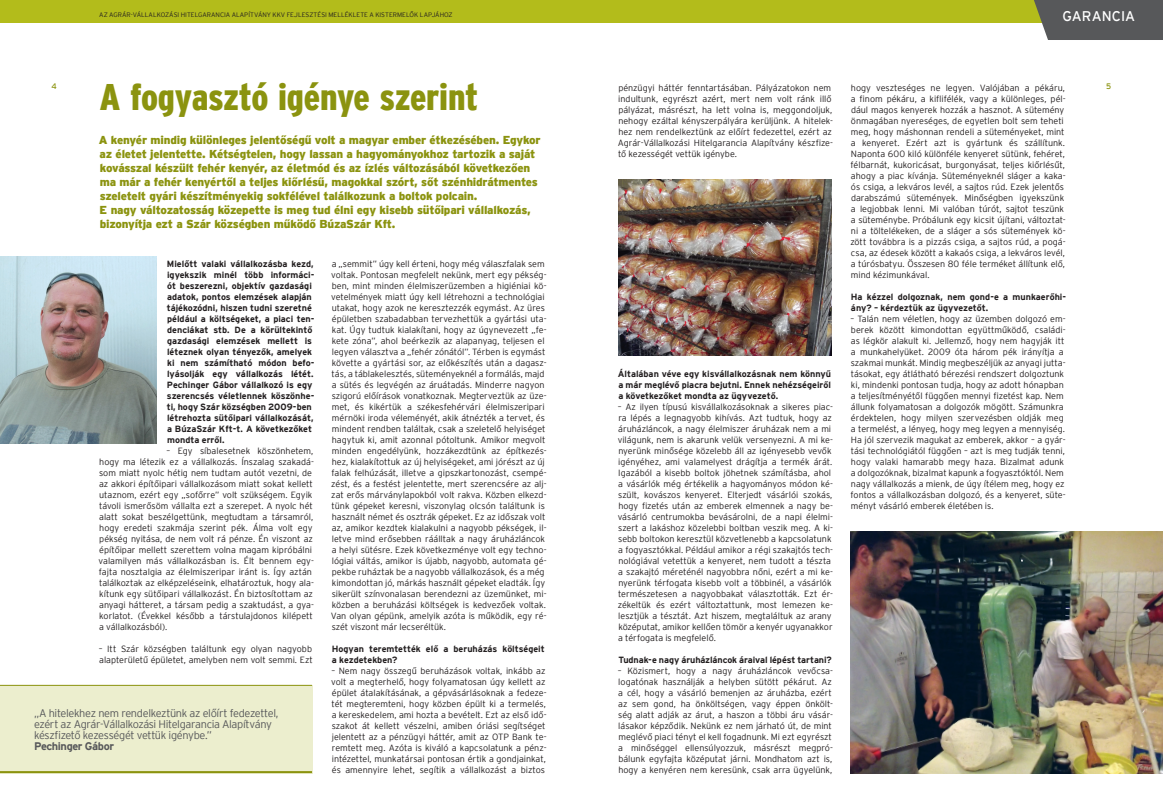
<style>
.page{position:relative;width:1163px;height:808px;background:#fff}
.page>*{position:absolute;margin:0;border:0;box-sizing:border-box;transform-origin:0 0}
.cim{font:37px "Interstate Black Condensed HU";letter-spacing:-.01em;color:#8b930f}
.t1{font:14px "Interstate Regular HU";color:#fff}
.lead{font:11.5px/14px "Interstate Black HU";letter-spacing:-.02em;color:#8b930f}
.idezet{font:11px/11px "Interstate Light HU";letter-spacing:-.035em;color:#57585a}
.idezet_bold{font:11px "Interstate Bold HU";letter-spacing:-.04em;color:#57585a}
.text{font:9px/11px "Interstate Light HU";letter-spacing:-.005em;color:#231f20}
.text_bold{font:9px/11px "Interstate Bold HU";color:#231f20}
.text-2{font:9px "Interstate Bold HU";letter-spacing:-.01em;color:#231f20}
.t2{font:8px "Interstate Regular HU";color:#8b930f}
.t3{font:6.5px "Interstate Light HU";color:#231f20}
</style>
<div class="page">
<img style="left:0;top:256px;width:156px;height:187px">
<div style="left:0;top:685px;width:312px;height:88px;background:#eceece"></div>
<hr style="left:0;top:685px;width:312px;height:1px;background:#8b930f">
<hr style="left:0;top:771px;width:312px;height:2px;background:#8b930f">
<div style="left:0;top:0;width:1162px;height:23px;background:#b3bc1b"></div>
<div style="left:1034px;top:0;width:128px;height:40px;background:#57585a"></div>
<img style="left:618px;top:179px;width:213px;height:176px">
<img style="left:850px;top:531px;width:312px;height:242px">
<p class="t3" style="left:99px;top:11px;width:355px">AZ AGRÁR-VÁLLALKOZÁSI HITELGARANCIA ALAPÍTVÁNY KKV FEJLESZTÉSI MELLÉKLETE A KISTERMELŐK LAPJÁHOZ</p>
<h2 class="t1" style="left:1062px;top:8px;width:74px">GARANCIA</h2>
<p class="cim" style="left:99px;top:76px;width:380px">A fogyasztó igénye szerint</p>
<p class="lead" style="left:99px;top:133px;width:443px">A kenyér mindig különleges jelentőségű volt a magyar ember étkezésében. Egykor az életet jelentette. Kétségtelen, hogy lassan a hagyományokhoz tartozik a saját kovásszal készült fehér kenyér, az életmód és az ízlés változásából következően ma már a fehér kenyértől a teljes kiőrlésű, magokkal szórt, sőt szénhidrátmentes szeletelt gyári készítményekig sokfélével találkozunk a boltok polcain.<br>E nagy változatosság közepette is meg tud élni egy kisebb sütőipari vállalkozás, bizonyítja ezt a Szár községben működő BúzaSzár Kft.</p>
<p class="t2" style="left:51px;top:82px;width:7px">4</p>
<p class="t2" style="left:1106px;top:82px;width:7px">5</p>
<p class="text" style="left:617px;top:82px;width:217px">pénzügyi háttér fenntartásában. Pályázatokon nem indultunk, egyrészt azért, mert nem volt ránk illő pályázat, másrészt, ha lett volna is, meggondoljuk, nehogy ezáltal kényszerpályára kerüljünk. A hitelek&shy;hez nem rendelkeztünk az előírt fedezettel, ezért az Agrár-Vállalkozási Hitelgarancia Alapítvány készfize&shy;tő kezességét vettük igénybe.</p>
<p class="text" style="left:850px;top:82px;width:217px">hogy veszteséges ne legyen. Valójában a pékáru, a finom pékáru, a kiflifélék, vagy a különleges, pél&shy;dául magos kenyerek hozzák a hasznot. A sütemény önmagában nyereséges, de egyetlen bolt sem teheti meg, hogy máshonnan rendeli a süteményeket, mint a kenyeret. Ezért azt is gyártunk és szállítunk.<br>Naponta 600 kiló különféle kenyeret sütünk, fehéret, félbarnát, kukoricásat, burgonyásat, teljes kiőrlésűt, ahogy a piac kívánja. Süteményeknél sláger a kaka&shy;ós csiga, a lekváros levél, a sajtos rúd. Ezek jelentős darabszámú sütemények. Minőségben igyekszünk a legjobbak lenni. Mi valóban túrót, sajtot teszünk a süteménybe. Próbálunk egy kicsit újítani, változtat&shy;ni a töltelékeken, de a sláger a sós sütemények kö&shy;zött továbbra is a pizzás csiga, a sajtos rúd, a pogá&shy;csa, az édesek között a kakaós csiga, a lekváros levél, a túrósbatyu. Összesen 80 féle terméket állítunk elő, mind kézimunkával.</p>
<p class="text_bold" style="left:850px;top:291px;width:217px">Ha kézzel dolgoznak, nem gond-e a munkaerőhi&shy;ány? – kérdeztük az ügyvezetőt.</p>
<p class="text" style="left:850px;top:313px;width:217px">– Talán nem véletlen, hogy az üzemben dolgozó em&shy;berek között kimondottan együttműködő, családi&shy;as légkör alakult ki. Jellemző, hogy nem hagyják itt a munkahelyüket. 2009 óta három pék irányítja a szakmai munkát. Mindig megbeszéljük az anyagi jutta&shy;tásokat, egy átlátható bérezési rendszert dolgoztunk ki, mindenki pontosan tudja, hogy az adott hónapban a teljesítményétől függően mennyi fizetést kap. Nem állunk folyamatosan a dolgozók mögött. Számunkra érdektelen, hogy milyen szervezésben oldják meg a termelést, a lényeg, hogy meg legyen a mennyiség.<br>Ha jól szervezik magukat az emberek, akkor – a gyár&shy;tási technológiától függően – azt is meg tudják tenni, hogy valaki hamarabb megy haza. Bizalmat adunk a dolgozóknak, bizalmat kapunk a fogyasztóktól. Nem nagy vállalkozás a mienk, de úgy ítélem meg, hogy ez fontos a vállalkozásban dolgozó, és a kenyeret, süte&shy;ményt vásárló emberek életében is.</p>
<p class="text_bold" style="left:167px;top:258px;width:149px">Mielőtt valaki vállalkozásba kezd, igyekszik minél több informáci&shy;ót beszerezni, objektív gazdasági adatok, pontos elemzések alapján tájékozódni, hiszen tudni szeretné például a költségeket, a piaci ten&shy;denciákat stb. De a körültekintő gazdasági elemzések mellett is léteznek olyan tényezők, amelyek ki nem számítható módon befo&shy;lyásolják egy vállalkozás létét.<br>Pechinger Gábor vállalkozó is egy szerencsés véletlennek köszönhe&shy;ti, hogy Szár községben 2009-ben létrehozta sütőipari vállalkozását, a BúzaSzár Kft-t. A következőket mondta erről.</p>
<p class="text" style="left:99px;top:445px;width:217px;text-indent:68px">– Egy síbalesetnek köszönhetem, hogy ma létezik ez a vállalkozás. Ínszalag szakadá&shy;som miatt nyolc hétig nem tudtam autót vezetni, de az akkori építőipari vállalkozásom miatt sokat kellett utaznom, ezért egy „sofőrre” volt szükségem. Egyik távoli ismerősöm vállalta ezt a szerepet. A nyolc hét alatt sokat beszélgettünk, megtudtam a társamról, hogy eredeti szakmája szerint pék. Álma volt egy pékség nyitása, de nem volt rá pénze. Én viszont az építőipar mellett szerettem volna magam kipróbálni valamilyen más vállalkozásban is. Élt bennem egy&shy;fajta nosztalgia az élelmiszeripar iránt is. Így aztán találkoztak az elképzeléseink, elhatároztuk, hogy ala&shy;kítunk egy sütőipari vállalkozást. Én biztosítottam az anyagi hátteret, a társam pedig a szaktudást, a gya&shy;korlatot. (Évekkel később a társtulajdonos kilépett a vállalkozásból).</p>
<p class="text" style="left:99px;top:643px;width:215px">– Itt Szár községben találtunk egy olyan nagyobb alapterületű épületet, amelyben nem volt semmi. Ezt</p>
<p class="text" style="left:331px;top:258px;width:217px">a „semmit” úgy kell érteni, hogy még válaszfalak sem voltak. Pontosan megfelelt nekünk, mert egy pékség&shy;ben, mint minden élelmiszerüzemben a higiéniai kö&shy;vetelmények miatt úgy kell létrehozni a technológiai utakat, hogy azok ne keresztezzék egymást. Az üres épületben szabadabban tervezhettük a gyártási uta&shy;kat. Úgy tudtuk kialakítani, hogy az úgynevezett „fe&shy;kete zóna”, ahol beérkezik az alapanyag, teljesen el legyen választva a „fehér zónától”. Térben is egymást követte a gyártási sor, az előkészítés után a dagasz&shy;tás, a táblakelesztés, süteményeknél a formálás, majd a sütés és legvégén az áruátadás. Minderre nagyon szigorú előírások vonatkoznak. Megterveztük az üze&shy;met, és kikértük a székesfehérvári élelmiszeripari mérnöki iroda véleményét, akik átnézték a tervet, és mindent rendben találtak, csak a szeletelő helyiséget hagytuk ki, amit azonnal pótoltunk. Amikor megvolt minden engedélyünk, hozzákezdtünk az építkezés&shy;hez, kialakítottuk az új helyiségeket, ami jórészt az új falak felhúzását, illetve a gipszkartonozást, csempé&shy;zést, és a festést jelentette, mert szerencsére az alj&shy;zat erős márványlapokból volt rakva. Közben elkezd&shy;tünk gépeket keresni, viszonylag olcsón találtunk is használt német és osztrák gépeket. Ez az időszak volt az, amikor kezdtek kialakulni a nagyobb pékségek, il&shy;letve mind erősebben ráálltak a nagy áruházláncok a helyi sütésre. Ezek következménye volt egy techno&shy;lógiai váltás, amikor is újabb, nagyobb, automata gé&shy;pekbe ruháztak be a nagyobb vállalkozások, és a még kimondottan jó, márkás használt gépeket eladták. Így sikerült színvonalasan berendezni az üzemünket, mi&shy;közben a beruházási költségek is kedvezőek voltak.<br>Van olyan gépünk, amelyik azóta is működik, egy ré&shy;szét viszont már lecseréltük.</p>
<p class="text_bold" style="left:332px;top:643px;width:214px">Hogyan teremtették elő a beruházás költségeit a kezdetekben?</p>
<p class="text" style="left:331px;top:665px;width:217px">– Nem nagy összegű beruházások voltak, inkább az volt a megterhelő, hogy folyamatosan úgy kellett az épület átalakításának, a gépvásárlásoknak a fedeze&shy;tét megteremteni, hogy közben épült ki a termelés, a kereskedelem, ami hozta a bevételt. Ezt az első idő&shy;szakot át kellett vészelni, amiben óriási segítséget jelentett az a pénzügyi háttér, amit az OTP Bank te&shy;remtett meg. Azóta is kiváló a kapcsolatunk a pénz&shy;intézettel, munkatársai pontosan értik a gondjainkat, és amennyire lehet, segítik a vállalkozást a biztos</p>
<p class="text_bold" style="left:617px;top:368px;width:215px;text-align:justify">Általában véve egy kisvállalkozásnak nem könnyű a már meglévő piacra bejutni. Ennek nehézségeiről a következőket mondta az ügyvezető.</p>
<p class="text" style="left:617px;top:401px;width:217px">– Az ilyen típusú kisvállalkozásoknak a sikeres piac&shy;ra lépés a legnagyobb kihívás. Azt tudtuk, hogy az áruházláncok, a nagy élelmiszer áruházak nem a mi világunk, nem is akarunk velük versenyezni. A mi ke&shy;nyerünk minősége közelebb áll az igényesebb vevők igényéhez, ami valamelyest drágítja a termék árát.<br>Igazából a kisebb boltok jöhetnek számításba, ahol a vásárlók még értékelik a hagyományos módon ké&shy;szült, kovászos kenyeret. Elterjedt vásárlói szokás, hogy fizetés után az emberek elmennek a nagy be&shy;vásárló centrumokba bevásárolni, de a napi élelmi&shy;szert a lakáshoz közelebbi boltban veszik meg. A ki&shy;sebb boltokon keresztül közvetlenebb a kapcsolatunk a fogyasztókkal. Például amikor a régi szakajtós tech&shy;nológiával vetettük a kenyeret, nem tudott a tészta a szakajtó méreténél nagyobbra nőni, ezért a mi ke&shy;nyerünk térfogata kisebb volt a többinél, a vásárlók természetesen a nagyobbakat választották. Ezt ér&shy;zékeltük és ezért változtattunk, most lemezen ke&shy;lesztjük a tésztát. Azt hiszem, megtaláltuk az arany középutat, amikor kellően tömör a kenyér ugyanakkor a térfogata is megfelelő.</p>
<p class="text-2" style="left:618px;top:655px;width:215px">Tudnak-e nagy áruházláncok áraival lépést tartani?</p>
<p class="text" style="left:617px;top:665px;width:217px;text-align:justify">– Közismert, hogy a nagy áruházláncok vevőcsa&shy;logatónak használják a helyben sütött pékárut. Az a cél, hogy a vásárló bemenjen az áruházba, ezért az sem gond, ha önköltségen, vagy éppen önkölt&shy;ség alatt adják az árut, a haszon a többi áru vásár&shy;lásakor képződik. Nekünk ez nem járható út, de mint meglévő piaci tényt el kell fogadnunk. Mi ezt egyrészt a minőséggel ellensúlyozzuk, másrészt megpró&shy;bálunk egyfajta középutat járni. Mondhatom azt is, hogy a kenyéren nem keresünk, csak arra ügyelünk,</p>
<p class="idezet" style="left:34px;top:707px;width:246px">„A hitelekhez nem rendelkeztünk az előírt fedezettel, ezért az Agrár-Vállalkozási Hitelgarancia Alapítvány készfizető kezességét vettük igénybe.”</p>
<p class="idezet_bold" style="left:34px;top:740px;width:82px">Pechinger Gábor</p>
</div>
